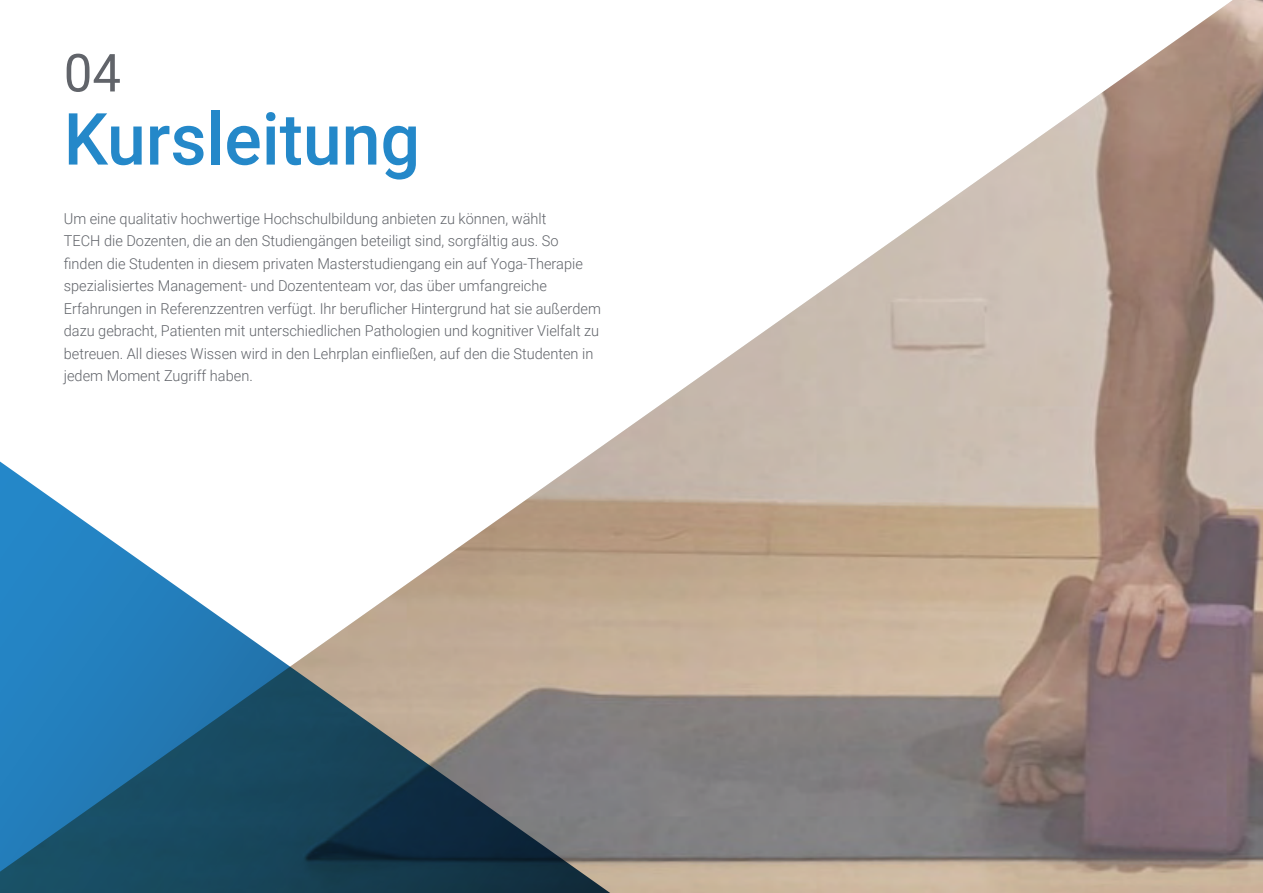
<style>
.page{position:relative;width:1263px;height:893px;background:#fff}
.page>*{position:absolute;margin:0;border:0;box-sizing:border-box;transform-origin:0 0}
.t1{font:500 72px "Roboto";color:#2488c9}
.t2{font:52.5px "Roboto";color:#61646a}
.t3{font:300 15px/22.5px "Roboto";color:#61646a}
</style>
<div class="page">
<img style="left:602px;top:0;width:661px;height:893px">
<svg style="left:0;top:446px;width:640px;height:447px"></svg>
<h2 class="t2" style="left:64px;top:36px;width:59px">04</h2>
<h1 class="t1" style="left:64px;top:89px;width:358px">Kursleitung</h1>
<p class="t3" style="left:64px;top:207px;width:539px">Um eine qualitativ hochwertige Hochschulbildung anbieten zu können, wählt<br>TECH die Dozenten, die an den Studiengängen beteiligt sind, sorgfältig aus. So finden die Studenten in diesem privaten Masterstudiengang ein auf Yoga-Therapie spezialisiertes Management- und Dozententeam vor, das über umfangreiche Erfahrungen in Referenzzentren verfügt. Ihr beruflicher Hintergrund hat sie außerdem dazu gebracht, Patienten mit unterschiedlichen Pathologien und kognitiver Vielfalt zu betreuen. All dieses Wissen wird in den Lehrplan einfließen, auf den die Studenten in jedem Moment Zugriff haben.</p>
</div>
